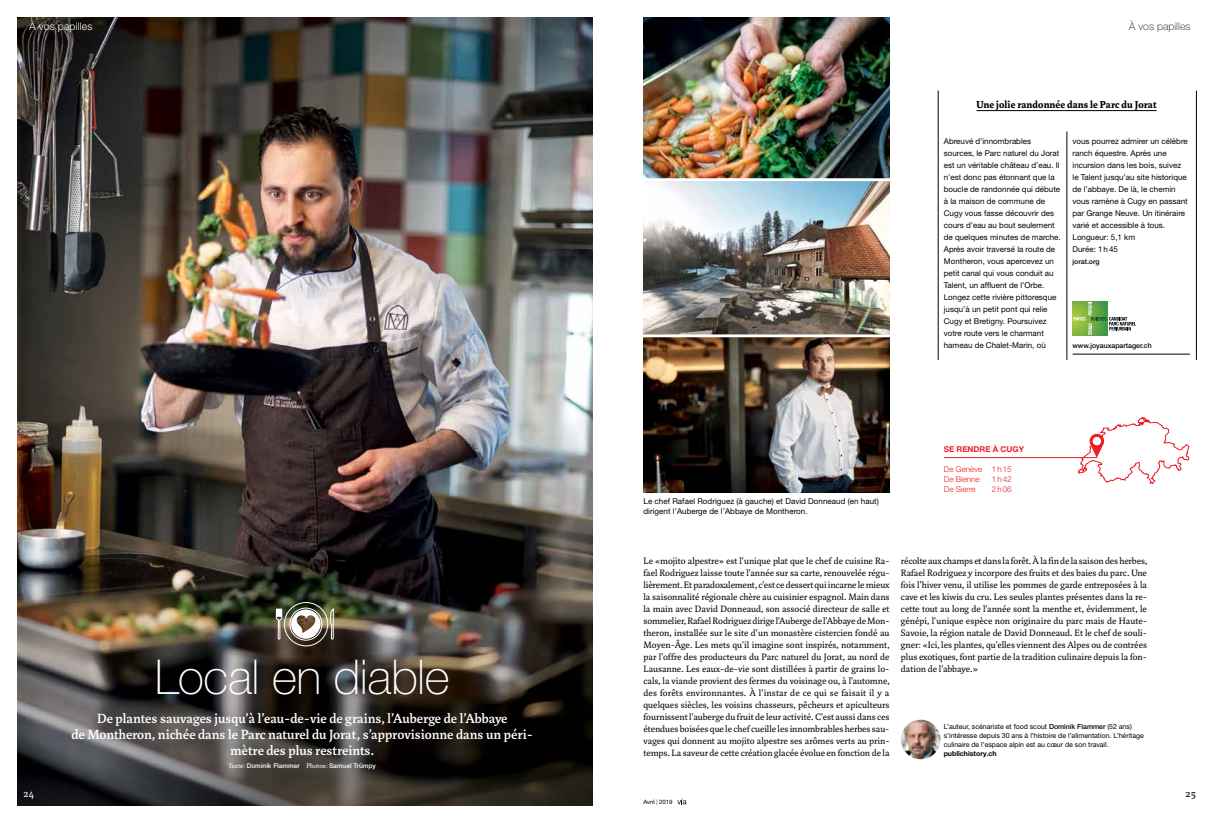
<style>
.page{position:relative;width:1219px;height:823px;background:#fff}
.page>*{position:absolute;margin:0;border:0;box-sizing:border-box;transform-origin:0 0}
.t1{font:100 48px "Helvetica Neue LT Pro";letter-spacing:-.01em;color:#fff}
.t2{font:500 14.5px/16px "Marat Pro";color:#fff;text-align:center}
.t3{font:700 11px "Marat Pro";letter-spacing:.01em;color:#000}
.t4{font:11px "Marat Pro";color:#000}
.t5{font:11px "Marat Pro";color:#fff}
.t6{font:100 10.5px "Helvetica Neue LT Pro";letter-spacing:.01em;color:#000}
.t7{font:300 10.5px "Helvetica Neue LT Pro";letter-spacing:.01em;color:#fff}
.t8{font:10px/12px "Marat Pro";color:#000;text-align:justify}
.t9{font:8px/12px "Helvetica Neue LT Pro";color:#000}
.t10{font:300 8px/10px "Helvetica Neue LT Pro";letter-spacing:.005em;color:#ed1d24}
.t11{font:700 8px "Helvetica Neue LT Pro";letter-spacing:.005em;color:#ed1d24}
.t12{font:7px/9px "Helvetica Neue LT Pro";color:#000}
.t13{font:500 7px "Helvetica Neue LT Pro";color:#000}
.t14{font:700 7px "Helvetica Neue LT Pro";color:#000}
.t15{font:500 6.5px "Helvetica Neue LT Pro";letter-spacing:.005em;color:#fff}
.t16{font:6px "Helvetica Neue LT Pro";color:#000}
.s1{font-family:"Marat Pro";font-weight:400;font-size:7.2px}
.s2{font-weight:500}
</style>
<div class="page">
<img style="left:17px;top:17px;width:575px;height:542px">
<img style="left:17px;top:559px;width:575px;height:246px">
<svg style="left:677px;top:798px;width:9px;height:5px"></svg>
<hr style="left:938px;top:90px;width:1px;height:269px;background:#000">
<hr style="left:1196px;top:90px;width:1px;height:269px;background:#000">
<hr style="left:976px;top:110px;width:181px;height:1px;background:#000">
<hr style="left:1067px;top:131px;width:1px;height:228px;background:#000">
<hr style="left:1072px;top:353px;width:118px;height:1px;background:#000">
<hr style="left:944px;top:457px;width:153px;height:1px;background:#ed1d24">
<img style="left:643px;top:181px;width:247px;height:153px">
<img style="left:643px;top:17px;width:247px;height:161px">
<img style="left:643px;top:337px;width:247px;height:154px">
<svg style="left:1078px;top:417px;width:111px;height:66px"></svg>
<div style="left:1093px;top:436px;width:8px;height:9px;background:#fff;border-radius:50%"></div>
<div style="left:284px;top:602px;width:44px;height:43px;border:1px solid #fff;border-radius:50%"></div>
<svg style="left:276px;top:608px;width:6px;height:31px"></svg>
<svg style="left:330px;top:608px;width:4px;height:31px"></svg>
<div style="left:289px;top:607px;width:33px;height:33px;border:1px solid #fff;border-radius:50%"></div>
<div style="left:291px;top:609px;width:29px;height:29px;background:#fff;border-radius:50%"></div>
<img style="left:297px;top:615px;width:18px;height:17px">
<img style="left:901px;top:719px;width:39px;height:39px;border-radius:20px">
<svg style="left:1072px;top:301px;width:36px;height:35px"></svg>
<svg style="left:1073px;top:301px;width:34px;height:1px"></svg>
<svg style="left:1073px;top:302px;width:63px;height:33px"></svg>
<p class="t7" style="left:29px;top:20px;width:65px">À vos papilles</p>
<p class="t5" style="left:23px;top:787px;width:12px">24</p>
<h1 class="t1" style="left:155px;top:647px;width:296px">Local en diable</h1>
<h2 class="t2" style="left:72px;top:709px;width:463px">De plantes sauvages jusqu’à l’eau-de-vie de grains, l’Auberge de l’Abbaye<br>de Montheron, nichée dans le Parc naturel du Jorat, s’approvisionne dans un péri&shy;mètre des plus restreints.</h2>
<p class="t15" style="left:229px;top:761px;width:149px"><span class="s1">Texte:</span> Dominik Flammer <span class="s1">Photos:</span> Samuel Trümpy</p>
<p class="t6" style="left:1129px;top:20px;width:63px">À vos papilles</p>
<p class="t3" style="left:976px;top:98px;width:182px">Une jolie randonnée dans le Parc du Jorat</p>
<p class="t9" style="left:944px;top:134px;width:118px">Abreuvé d’innombrables sources, le Parc naturel du Jorat est un véritable château d’eau. Il n’est donc pas étonnant que la boucle de randonnée qui débute à la maison de commune de<br>Cugy vous fasse découvrir des cours d’eau au bout seulement de quelques minutes de marche.<br>Après avoir traversé la route de<br>Montheron, vous apercevez un petit canal qui vous conduit au<br>Talent, un affluent de l’Orbe.<br>Longez cette rivière pittoresque jusqu’à un petit pont qui relie<br>Cugy et Bretigny. Poursuivez votre route vers le charmant hameau de Chalet-Marin, où</p>
<p class="t9" style="left:1072px;top:134px;width:117px">vous pourrez admirer un célèbre ranch équestre. Après une incursion dans les bois, suivez le Talent jusqu’au site historique de l’abbaye. De là, le chemin vous ramène à Cugy en passant par Grange Neuve. Un itinéraire varié et accessible à tous.<br>Longueur: 5,1 km<br>Durée: 1h45</p>
<p class="t13" style="left:1072px;top:257px;width:29px">jorat.org</p>
<p class="t13" style="left:1072px;top:341px;width:81px">www.joyauxapartager.ch</p>
<p class="t9" style="left:643px;top:495px;width:237px;line-height:10px">Le chef Rafael Rodriguez (à gauche) et David Donneaud (en haut) dirigent l’Auberge de l’Abbaye de Montheron.</p>
<p class="t11" style="left:944px;top:443px;width:82px">SE RENDRE À CUGY</p>
<p class="t10" style="left:944px;top:463px;width:69px">De Genève 1h15<br>De Bienne</p>
<p class="t10" style="left:992px;top:473px;width:21px">1h42</p>
<p class="t10" style="left:944px;top:483px;width:33px">De Sierre</p>
<p class="t10" style="left:992px;top:483px;width:21px">2h06</p>
<p class="t8" style="left:643px;top:554px;width:248px">Le «mojito alpestre» est l’unique plat que le chef de cuisine Ra&shy;fael Rodriguez laisse toute l’année sur sa carte, renouvelée régu&shy;lièrement. Et paradoxalement, c’est ce dessert qui incarne le mieux la saisonnalité régionale chère au cuisinier espagnol. Main dans la main avec David Donneaud, son associé directeur de salle et sommelier, Rafael Rodriguez dirige l’Auberge de l’Abbaye de Mon&shy;theron, installée sur le site d’un monastère cistercien fondé au Moyen-Âge. Les mets qu’il imagine sont inspirés, notamment, par l’offre des producteurs du Parc naturel du Jorat, au nord de Lausanne. Les eaux-de-vie sont distillées à partir de grains lo&shy;cals, la viande provient des fermes du voisinage ou, à l’automne, des forêts environnantes. À l’instar de ce qui se faisait il y a quelques siècles, les voisins chasseurs, pêcheurs et apiculteurs fournissent l’auberge du fruit de leur activité. C’est aussi dans ces étendues boisées que le chef cueille les innombrables herbes sau&shy;vages qui donnent au mojito alpestre ses arômes verts au prin&shy;temps. La saveur de cette création glacée évolue en fonction de la</p>
<p class="t8" style="left:901px;top:554px;width:248px">récolte aux champs et dans la forêt. À la fin de la saison des herbes, Rafael Rodriguez y incorpore des fruits et des baies du parc. Une fois l’hiver venu, il utilise les pommes de garde entreposées à la cave et les kiwis du cru. Les seules plantes présentes dans la re&shy;cette tout au long de l’année sont la menthe et, évidemment, le génépi, l’unique espèce non originaire du parc mais de Haute-Savoie, la région natale de David Donneaud. Et le chef de souli&shy;gner: «Ici, les plantes, qu’elles viennent des Alpes ou de contrées plus exotiques, font partie de la tradition culinaire depuis la fon&shy;dation de l’abbaye.»</p>
<p class="t12" style="left:944px;top:721px;width:202px">L’auteur, scénariste et food scout <span class="s2">Dominik Flammer</span> (52 ans) s’intéresse depuis 30 ans à l’histoire de l’alimentation. L’héritage culinaire de l’espace alpin est au cœur de son travail.</p>
<p class="t14" style="left:944px;top:749px;width:55px">publichistory.ch</p>
<p class="t16" style="left:643px;top:798px;width:31px">Avril | 2019</p>
<p class="t4" style="left:1186px;top:787px;width:12px">25</p>
</div>
